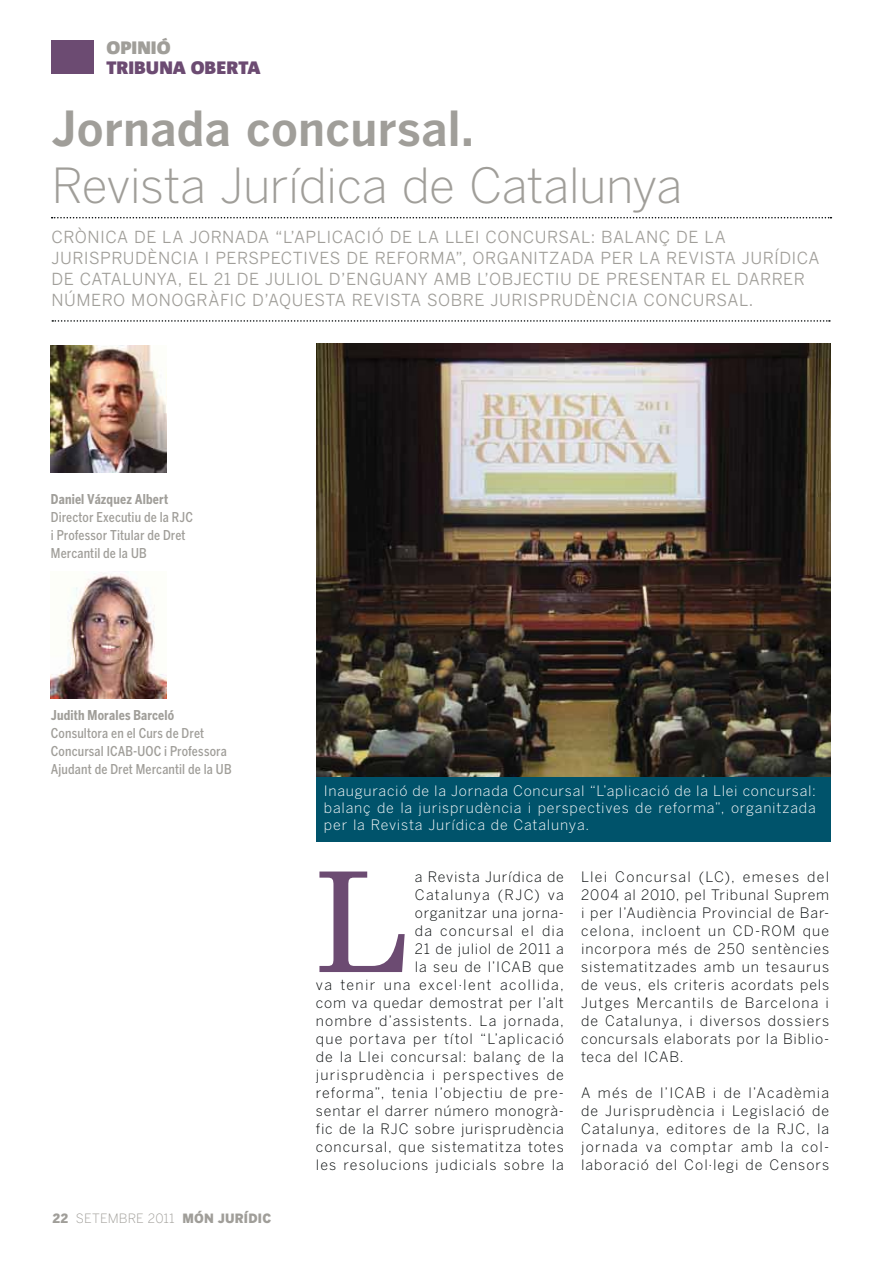
<style>
.page{position:relative;width:893px;height:1263px;background:#fff}
.page>*{position:absolute;margin:0;border:0;box-sizing:border-box;transform-origin:0 0}
.t1{font:136.05px "Nimrod";color:#6c4b72}
.t2{font:300 48px "Benton Gothic";letter-spacing:-.02em;color:#a09e99}
.t3{font:700 48px "Benton Gothic";letter-spacing:-.01em;color:#a09e99}
.t4{font:900 18px "Corpid";letter-spacing:.005em;color:#6c4b72}
.t5{font:900 18px "Corpid";letter-spacing:.005em;color:#a09e99}
.t6{font:16.5px/21px "Benton Gothic";letter-spacing:.025em;color:#a09e99}
.t7{font:300 14.25px/18px "Benton Gothic";letter-spacing:.07em;color:#040809;text-align:justify}
.t8{font:300 14.25px/17.2px "Benton Gothic";letter-spacing:.055em;color:#fff;text-align:justify}
.t9{font:500 condensed 13.5px/18px "Benton Gothic";letter-spacing:.01em;color:#a09e99}
.t10{font:700 condensed 13.5px "Benton Gothic";letter-spacing:.01em;color:#a09e99}
.t11{font:900 12.75px "Benton Gothic";letter-spacing:.015em;color:#a09e99}
.s1{font-weight:300}
</style>
<div class="page">
<div style="left:51px;top:41px;width:43px;height:33px;background:#6c4b72"></div>
<svg style="left:52px;top:217px;width:779px;height:1px"></svg>
<svg style="left:52px;top:320px;width:778px;height:2px"></svg>
<img style="left:316px;top:343px;width:514px;height:434px">
<img style="left:51px;top:346px;width:115px;height:127px">
<img style="left:51px;top:573px;width:115px;height:126px">
<div style="left:316px;top:777px;width:514px;height:65px;background:#00536b"></div>
<p class="t5" style="left:107px;top:37px;width:66px">OPINIÓ</p>
<p class="t4" style="left:107px;top:57px;width:155px">TRIBUNA OBERTA</p>
<h2 class="t3" style="left:52px;top:111px;width:424px">Jornada concursal.</h2>
<h2 class="t2" style="left:52px;top:168px;width:632px">Revista Jurídica de Catalunya</h2>
<p class="t6" style="left:51px;top:228px;width:770px">CRÒNICA DE LA JORNADA “L’APLICACIÓ DE LA LLEI CONCURSAL: BALANÇ DE LA JURISPRUDÈNCIA I PERSPECTIVES DE REFORMA”, ORGANITZADA PER LA REVISTA JURÍDICA DE CATALUNYA, EL 21 DE JULIOL D’ENGUANY AMB L’OBJECTIU DE PRESENTAR EL DARRER NÚMERO MONOGRÀFIC D’AQUESTA REVISTA SOBRE JURISPRUDÈNCIA CONCURSAL.</p>
<p class="t10" style="left:51px;top:492px;width:119px">Daniel Vázquez Albert</p>
<p class="t9" style="left:51px;top:508px;width:143px">Director Executiu de la RJC i Professor Titular de Dret<br>Mercantil de la UB</p>
<p class="t10" style="left:51px;top:708px;width:125px">Judith Morales Barceló</p>
<p class="t9" style="left:51px;top:724px;width:182px">Consultora en el Curs de Dret<br>Concursal ICAB-UOC i Professora<br>Ajudant de Dret Mercantil de la UB</p>
<p class="t11" style="left:53px;top:1210px;width:220px">22 <span class="s1">SETEMBRE 2011</span> MÓN JURÍDIC</p>
<p class="t8" style="left:324px;top:783px;width:493px">Inauguració de la Jornada Concursal “L’aplicació de la Llei concursal: balanç de la jurisprudència i perspectives de reforma”, organitzada per la Revista Jurídica de Catalunya.</p>
<p class="t7" style="left:316px;top:869px;width:250px;text-align:right">a Revista Jurídica de<br>Catalunya (RJC) va<br>organitzar una jorna-<br>da concursal el dia<br>21 de juliol de 2011 a<br>la seu de l’ICAB que<br>va tenir una excel·lent acollida, com va quedar demostrat per l’alt nombre d’assistents. La jornada, que portava per títol “L’aplicació de la Llei concursal: balanç de la jurisprudència i perspectives de reforma”, tenia l’objectiu de pre&shy;sentar el darrer número monogrà&shy;fic de la RJC sobre jurisprudència concursal, que sistematitza totes les resolucions judicials sobre la</p>
<h1 class="t1" style="left:316px;top:841px;width:94px">L</h1>
<p class="t7" style="left:581px;top:869px;width:250px">Llei Concursal (LC), emeses del 2004 al 2010, pel Tribunal Suprem i per l’Audiència Provincial de Bar&shy;celona, incloent un CD-ROM que incorpora més de 250 sentències sistematitzades amb un tesaurus de veus, els criteris acordats pels Jutges Mercantils de Barcelona i de Catalunya, i diversos dossiers concursals elaborats por la Biblio&shy;teca del ICAB.</p>
<p class="t7" style="left:581px;top:1085px;width:250px">A més de l’ICAB i de l’Acadèmia de Jurisprudència i Legislació de Catalunya, editores de la RJC, la jornada va comptar amb la col&shy;laboració del Col·legi de Censors</p>
</div>
